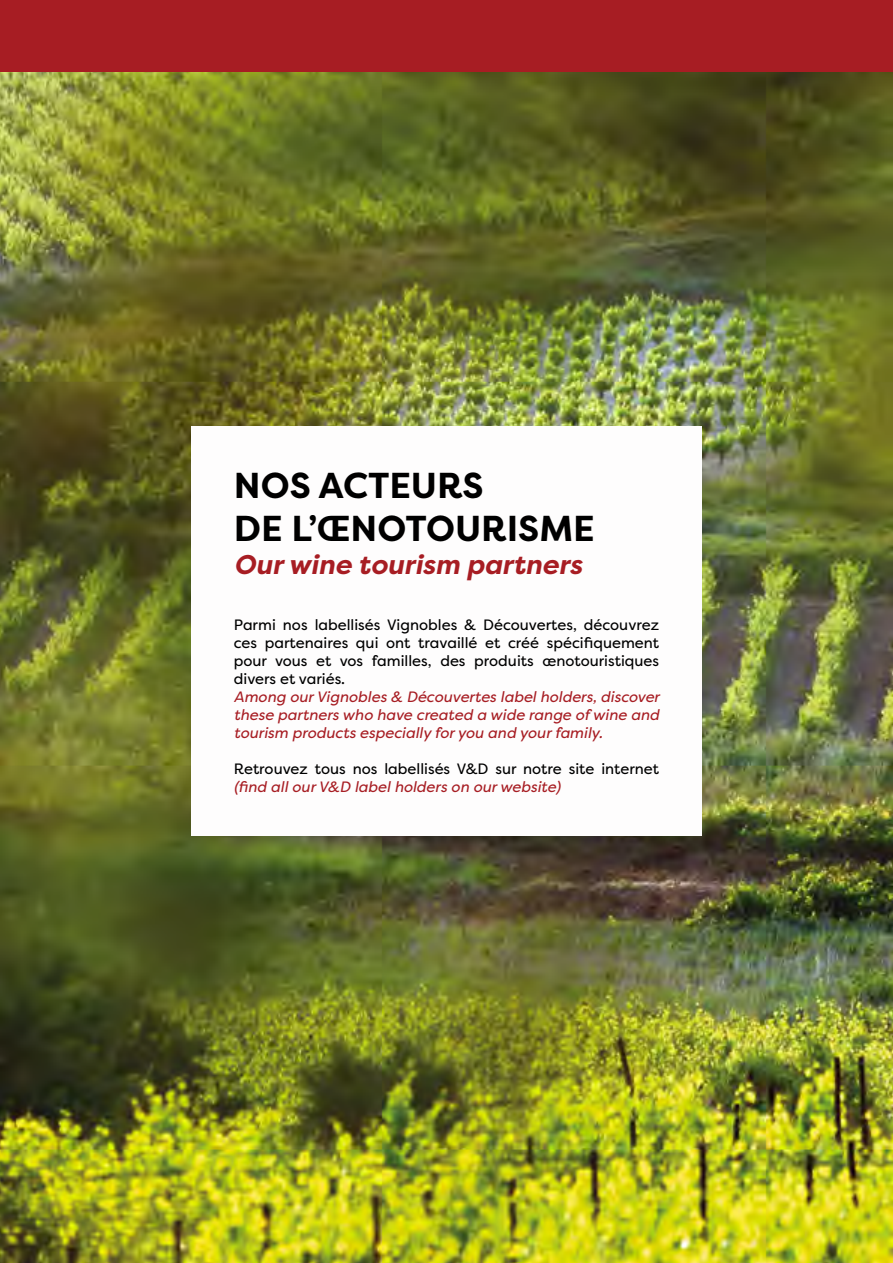
<style>
.page{position:relative;width:893px;height:1263px;background:#fff}
.page>*{position:absolute;margin:0;border:0;box-sizing:border-box;transform-origin:0 0}
.t1{font:700 36px/43.2px "Filson Pro";color:#000}
.t2{font:italic 700 27px "Filson Pro";color:#a71d23}
.t3{font:15px/18px "Filson Pro";color:#000;text-align:justify}
.t4{font:italic 15px/18px "Filson Pro";color:#a71d23;text-align:justify}
</style>
<div class="page">
<img style="left:0;top:71px;width:893px;height:1192px">
<div style="left:191px;top:427px;width:511px;height:409px;background:#fefdfd"></div>
<div style="left:0;top:0;width:893px;height:71px;background:#a71d23"></div>
<h1 class="t1" style="left:234px;top:465px;width:362px">NOS ACTEURS<br>DE L’ŒNOTOURISME</h1>
<h2 class="t2" style="left:234px;top:547px;width:350px">Our wine tourism partners</h2>
<p class="t3" style="left:234px;top:615px;width:427px">Parmi nos labellisés Vignobles &amp; Découvertes, découvrez ces partenaires qui ont travaillé et créé spécifiquement pour vous et vos familles, des produits œnotouristiques divers et variés.</p>
<p class="t4" style="left:234px;top:687px;width:427px">Among our Vignobles &amp; Découvertes label holders, discover these partners who have created a wide range of wine and tourism products especially for you and your family.</p>
<p class="t3" style="left:234px;top:759px;width:427px">Retrouvez tous nos labellisés V&amp;D sur notre site internet</p>
<p class="t4" style="left:234px;top:777px;width:328px">(find all our V&amp;D label holders on our website)</p>
</div>
